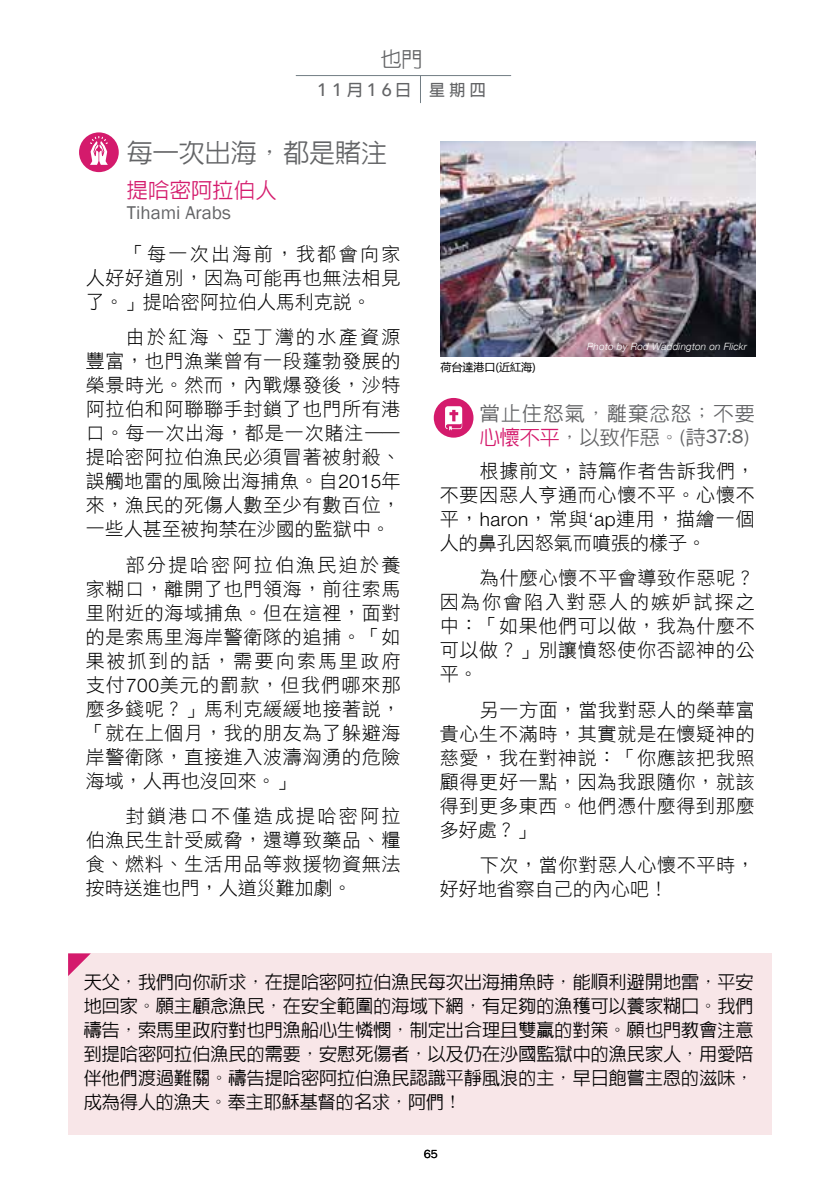
<style>
.page{position:relative;width:840px;height:1191px;background:#fff}
.page>*{position:absolute;margin:0;border:0;box-sizing:border-box;transform-origin:0 0}
.t1{font:500 26px "ID Hei";color:#636466}
.t2{font:500 21px "ID Hei";letter-spacing:.02em;color:#d41a6c}
.t3{font:500 21px "ID Hei";color:#636466}
.t4{font:500 20px/24px "ID Hei";letter-spacing:.06em;color:#636466}
.t5{font:19px/24px "DF Hei W3 WIN BF";letter-spacing:.035em;color:#000;text-align:justify}
.t6{font:19px/24px "DF Hei W3 WIN BF";letter-spacing:.015em;color:#000}
.t7{font:19px "Franklin Gothic";color:#636466}
.t8{font:500 18px/24px "ID Hei";letter-spacing:.005em;color:#000;text-align:justify}
.t9{font:500 18px "Avenir";color:#636466}
.t10{font:700 16px "Adobe Fan Heiti Std";color:#636466}
.t11{font:12px "Franklin Gothic";color:#000}
.t12{font:11px "Microsoft Ya Hei";color:#000}
.t13{font:italic 300 10px "Helvetica Neue";letter-spacing:.02em;color:#fff}
.s1{font-family:"Adobe Fan Heiti Std";font-weight:700;font-size:16px}
.s2{font-family:"Helvetica Neue";font-weight:300}
.s3{color:#d41a6c}
.s4{font-family:"Franklin Gothic";font-weight:400}
</style>
<div class="page">
<hr style="left:296px;top:75px;width:214px;height:1px;background:#727d84">
<svg style="left:420px;top:76px;width:1px;height:27px"></svg>
<svg style="left:79px;top:132px;width:40px;height:40px"></svg>
<svg style="left:433px;top:398px;width:40px;height:39px"></svg>
<div style="left:68px;top:953px;width:703px;height:181px;background:#f8e6e8"></div>
<svg style="left:68px;top:953px;width:23px;height:23px"></svg>
<img style="left:440px;top:142px;width:315px;height:214px">
<p class="t3" style="left:380px;top:48px;width:43px">也門</p>
<p class="t9" style="left:317px;top:75px;width:76px">11<span class="s1">月</span>16</p>
<p class="t10" style="left:395px;top:81px;width:92px">日 星期四</p>
<h1 class="t1" style="left:127px;top:139px;width:262px">每一次出海，都是賭注</h1>
<p class="t2" style="left:127px;top:179px;width:151px">提哈密阿拉伯人</p>
<p class="t7" style="left:127px;top:201px;width:105px">Tihami Arabs</p>
<p class="t5" style="left:86px;top:242px;width:316px;text-indent:40px">「每一次出海前，我都會向家人好好道別，因為可能再也無法相見了。」提哈密阿拉伯人馬利克說。</p>
<p class="t5" style="left:86px;top:325px;width:316px;text-indent:40px">由於紅海、亞丁灣的水產資源豐富，也門漁業曾有一段蓬勃發展的榮景時光。然而，內戰爆發後，沙特阿拉伯和阿聯聯手封鎖了也門所有港口。每一次出海，都是一次賭注——提哈密阿拉伯漁民必須冒著被射殺、誤觸地雷的風險出海捕魚。自<span class="s2">2015</span>年來，漁民的死傷人數至少有數百位，一些人甚至被拘禁在沙國的監獄中。</p>
<p class="t5" style="left:86px;top:552px;width:316px;text-indent:40px">部分提哈密阿拉伯漁民迫於養家糊口，離開了也門領海，前往索馬里附近的海域捕魚。但在這裡，面對的是索馬里海岸警衛隊的追捕。「如果被抓到的話，需要向索馬里政府支付<span class="s2">700</span>美元的罰款，但我們哪來那麼多錢呢？」馬利克緩緩地接著說，「就在上個月，我的朋友為了躲避海岸警衛隊，直接進入波濤洶湧的危險海域，人再也沒回來。」</p>
<p class="t5" style="left:86px;top:803px;width:316px;text-indent:40px">封鎖港口不僅造成提哈密阿拉伯漁民生計受威脅，還導致藥品、糧食、燃料、生活用品等救援物資無法按時送進也門，人道災難加劇。</p>
<p class="t12" style="left:440px;top:359px;width:97px">荷台達港口(近紅海)</p>
<p class="t13" style="left:586px;top:341px;width:161px">Photo by Rod Waddington on Flickr</p>
<p class="t4" style="left:479px;top:400px;width:276px">當止住怒氣，離棄忿怒；不要<span class="s3">心懷不平</span>，以致作惡。<span class="s4">(</span>詩<span class="s4">37:8)</span></p>
<p class="t5" style="left:439px;top:459px;width:316px;text-indent:40px">根據前文，詩篇作者告訴我們，不要因惡人亨通而心懷不平。心懷不平，<span class="s2">haron</span>，常與<span class="s2">‘ap</span>連用，描繪一個人的鼻孔因怒氣而噴張的樣子。</p>
<p class="t5" style="left:439px;top:566px;width:316px;text-indent:40px">為什麼心懷不平會導致作惡呢？因為你會陷入對惡人的嫉妒試探之中：「如果他們可以做，我為什麼不可以做？」別讓憤怒使你否認神的公平。</p>
<p class="t5" style="left:439px;top:697px;width:316px;text-indent:40px">另一方面，當我對惡人的榮華富貴心生不滿時，其實就是在懷疑神的慈愛，我在對神說：「你應該把我照顧得更好一點，因為我跟隨你，就該得到更多東西。他們憑什麼得到那麼多好處？」</p>
<p class="t6" style="left:439px;top:853px;width:316px;text-indent:40px">下次，當你對惡人心懷不平時，好好地省察自己的內心吧！</p>
<p class="t8" style="left:84px;top:969px;width:671px">天父，我們向你祈求，在提哈密阿拉伯漁民每次出海捕魚時，能順利避開地雷，平安地回家。願主顧念漁民，在安全範圍的海域下網，有足夠的漁穫可以養家糊口。我們禱告，索馬里政府對也門漁船心生憐憫，制定出合理且雙贏的對策。願也門教會注意到提哈密阿拉伯漁民的需要，安慰死傷者，以及仍在沙國監獄中的漁民家人，用愛陪伴他們渡過難關。禱告提哈密阿拉伯漁民認識平靜風浪的主，早日飽嘗主恩的滋味，成為得人的漁夫。奉主耶穌基督的名求，阿們！</p>
<p class="t11" style="left:423px;top:1146px;width:16px">65</p>
</div>
